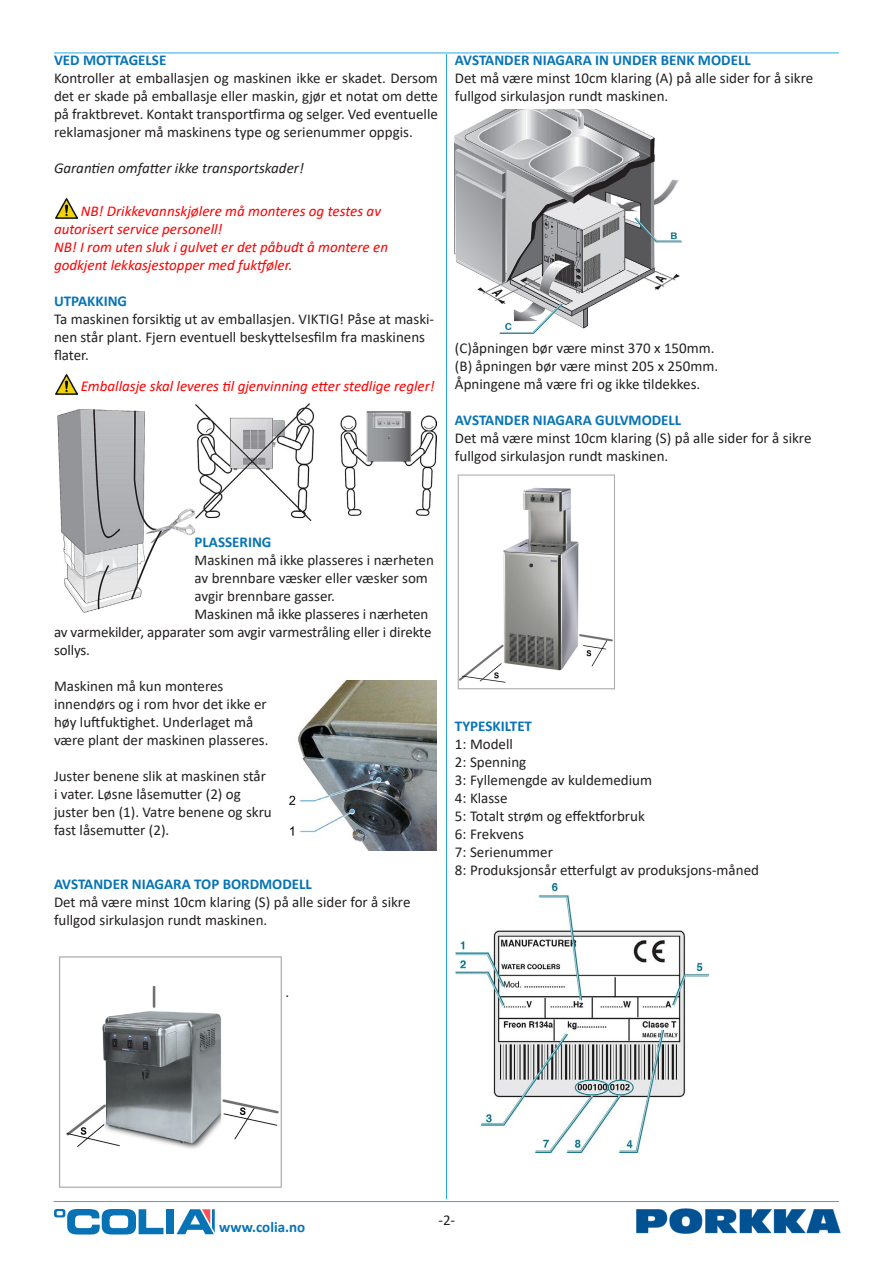
<style>
.page{position:relative;width:893px;height:1263px;background:#fff}
.page>*{position:absolute;margin:0;border:0;box-sizing:border-box;transform-origin:0 0}
.Brødtekst{font:15px/18px "Calibri";color:#231f20}
.t1{font:italic 15px/18px "Calibri";color:#f00}
.Brødtekst-2{font:700 15px "Calibri";color:#0674b6}
.t2{font:italic 15px "Calibri";color:#231f20}
.Mellomtittel{font:700 15px "Calibri";color:#0674b6}
</style>
<div class="page">
<hr style="left:54px;top:1201px;width:785px;height:1px;background:#29abe2">
<svg style="left:54px;top:1209px;width:109px;height:25px"></svg>
<div style="left:166px;top:1209px;width:8px;height:25px;background:#0773b5"></div>
<svg style="left:177px;top:1209px;width:38px;height:25px"></svg>
<img style="left:636px;top:1208px;width:204px;height:26px">
<img style="left:55px;top:197px;width:22px;height:22px">
<img style="left:55px;top:374px;width:22px;height:21px">
<img style="left:455px;top:109px;width:226px;height:225px">
<hr style="left:446px;top:54px;width:1px;height:1145px;background:#29abe2">
<img style="left:57px;top:409px;width:138px;height:203px">
<img style="left:196px;top:404px;width:241px;height:117px">
<img style="left:455px;top:883px;width:254px;height:270px">
<hr style="left:54px;top:53px;width:785px;height:1px;background:#29abe2">
<img style="left:457px;top:474px;width:158px;height:216px">
<img style="left:59px;top:956px;width:223px;height:232px">
<img style="left:289px;top:681px;width:148px;height:169px">
<p class="Brødtekst-2" style="left:54px;top:50px;width:114px">VED MOTTAGELSE</p>
<p class="Brødtekst" style="left:54px;top:69px;width:385px;text-align:justify">Kontroller at emballasjen og maskinen ikke er skadet. Dersom det er skade på emballasje eller maskin, gjør et notat om dette på fraktbrevet. Kontakt transportfirma og selger. Ved eventuelle reklamasjoner må maskinens type og serienummer oppgis.</p>
<p class="t2" style="left:54px;top:158px;width:251px">Garantien omfatter ikke transportskader!</p>
<p class="t1" style="left:54px;top:201px;width:329px;text-indent:27px">NB! Drikkevannskjølere må monteres og testes av autorisert service personell!</p>
<p class="t1" style="left:54px;top:237px;width:336px">NB! I rom uten sluk i gulvet er det påbudt å montere en godkjent lekkasjestopper med fuktføler.</p>
<p class="Mellomtittel" style="left:54px;top:290px;width:75px">UTPAKKING</p>
<p class="Brødtekst" style="left:54px;top:310px;width:382px">Ta maskinen forsiktig ut av emballasjen. VIKTIG! Påse at maski&shy;nen står plant. Fjern eventuell beskyttelsesfilm fra maskinens flater.</p>
<p class="t1" style="left:81px;top:376px;width:355px">Emballasje skal leveres til gjenvinning etter stedlige regler!</p>
<p class="Brødtekst-2" style="left:455px;top:50px;width:297px">AVSTANDER NIAGARA IN UNDER BENK MODELL</p>
<p class="Brødtekst" style="left:455px;top:69px;width:360px">Det må være minst 10cm klaring (A) på alle sider for å sikre fullgod sirkulasjon rundt maskinen.</p>
<p class="Brødtekst" style="left:455px;top:339px;width:261px">(C)åpningen bør være minst 370 x 150mm.</p>
<p class="Brødtekst" style="left:455px;top:357px;width:265px">(B) åpningen bør være minst 205 x 250mm.</p>
<p class="Brødtekst" style="left:455px;top:375px;width:247px">Åpningene må være fri og ikke tildekkes.</p>
<p class="Brødtekst-2" style="left:455px;top:410px;width:228px">AVSTANDER NIAGARA GULVMODELL</p>
<p class="Brødtekst" style="left:455px;top:429px;width:358px">Det må være minst 10cm klaring (S) på alle sider for å sikre fullgod sirkulasjon rundt maskinen.</p>
<p class="Brødtekst-2" style="left:195px;top:531px;width:78px">PLASSERING</p>
<p class="Brødtekst" style="left:195px;top:550px;width:241px">Maskinen må ikke plasseres i nærheten av brennbare væsker eller væsker som avgir brennbare gasser.</p>
<p class="Brødtekst" style="left:54px;top:604px;width:379px;text-indent:141px">Maskinen må ikke plasseres i nærheten av varmekilder, apparater som avgir varmestråling eller i direkte sollys.</p>
<p class="Brødtekst" style="left:54px;top:676px;width:216px">Maskinen må kun monteres innendørs og i rom hvor det ikke er høy luftfuktighet. Underlaget må være plant der maskinen plasseres.</p>
<p class="Brødtekst" style="left:54px;top:766px;width:219px">Juster benene slik at maskinen står i vater. Løsne låsemutter (2) og juster ben (1). Vatre benene og skru fast låsemutter (2).</p>
<p class="Brødtekst-2" style="left:54px;top:873px;width:259px">AVSTANDER NIAGARA TOP BORDMODELL</p>
<p class="Brødtekst" style="left:54px;top:892px;width:358px">Det må være minst 10cm klaring (S) på alle sider for å sikre fullgod sirkulasjon rundt maskinen.</p>
<p class="Brødtekst-2" style="left:455px;top:716px;width:79px">TYPESKILTET</p>
<p class="Brødtekst" style="left:455px;top:735px;width:59px">1: Modell</p>
<p class="Brødtekst" style="left:455px;top:753px;width:73px">2: Spenning</p>
<p class="Brødtekst" style="left:455px;top:771px;width:199px">3: Fyllemengde av kuldemedium</p>
<p class="Brødtekst" style="left:455px;top:789px;width:54px">4: Klasse</p>
<p class="Brødtekst" style="left:455px;top:807px;width:191px">5: Totalt strøm og effektforbruk</p>
<p class="Brødtekst" style="left:455px;top:825px;width:71px">6: Frekvens</p>
<p class="Brødtekst" style="left:455px;top:843px;width:99px">7: Serienummer</p>
<p class="Brødtekst" style="left:455px;top:861px;width:305px">8: Produksjonsår etterfulgt av produksjons-måned</p>
<p class="Brødtekst" style="left:285px;top:982px;width:5px">.</p>
<p class="Brødtekst-2" style="left:219px;top:1216px;width:88px">www.colia.no</p>
<p class="Brødtekst" style="left:438px;top:1210px;width:18px">-2-</p>
</div>
